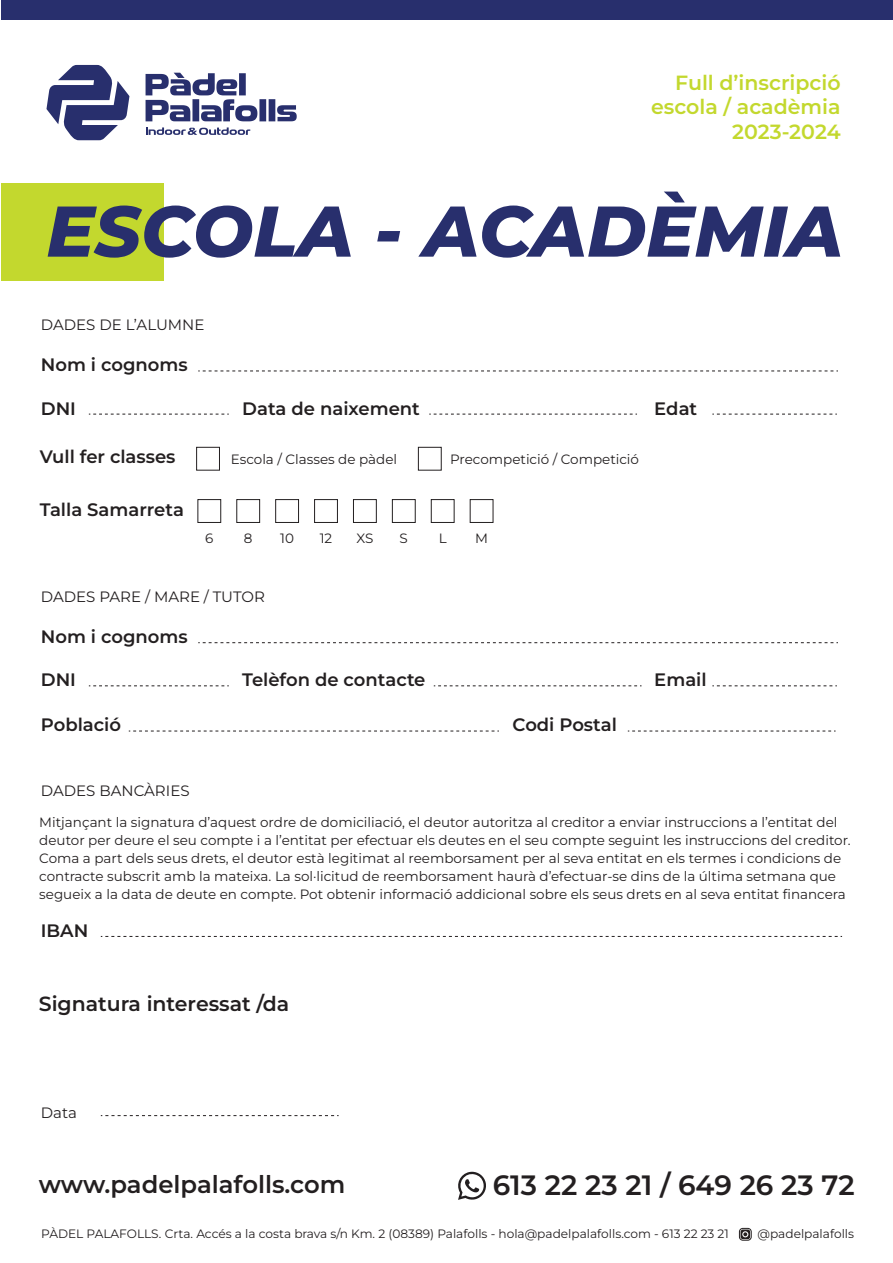
<style>
.page{position:relative;width:893px;height:1263px;background:#fff}
.page>*{position:absolute;margin:0;border:0;box-sizing:border-box;transform-origin:0 0}
.t1{font:italic 800 71.55px "Montserrat";color:#282f6d}
.t2{font:600 27.9px "Montserrat";color:#231f20}
.t3{font:600 24.3px "Montserrat";color:#231f20}
.t4{font:600 20.55px/24.6px "Montserrat";color:#c3d82e;text-align:right}
.t5{font:600 20.4px "Montserrat";color:#231f20}
.t6{font:600 18px "Montserrat";color:#231f20}
.t7{font:15px "Montserrat";color:#231f20}
.t8{font:13.5px/18px "Montserrat";color:#231f20}
.t9{font:12.15px "Montserrat";color:#231f20}
</style>
<div class="page">
<svg style="left:198px;top:371px;width:640px;height:1px"></svg>
<svg style="left:89px;top:414px;width:140px;height:1px"></svg>
<svg style="left:429px;top:414px;width:208px;height:1px"></svg>
<svg style="left:712px;top:414px;width:125px;height:1px"></svg>
<svg style="left:198px;top:642px;width:640px;height:1px"></svg>
<svg style="left:89px;top:685px;width:140px;height:1px"></svg>
<svg style="left:434px;top:685px;width:207px;height:1px"></svg>
<svg style="left:712px;top:685px;width:125px;height:1px"></svg>
<svg style="left:129px;top:731px;width:370px;height:1px"></svg>
<svg style="left:628px;top:731px;width:207px;height:1px"></svg>
<svg style="left:101px;top:936px;width:741px;height:1px"></svg>
<svg style="left:101px;top:1115px;width:238px;height:1px"></svg>
<div style="left:1px;top:183px;width:162px;height:98px;background:#c3d82e"></div>
<svg style="left:46px;top:65px;width:83px;height:75px"></svg>
<svg style="left:146px;top:127px;width:104px;height:8px"></svg>
<svg style="left:146px;top:73px;width:151px;height:48px"></svg>
<div style="left:2px;top:0;width:891px;height:20px;background:#282f6d"></div>
<div style="left:196px;top:447px;width:24px;height:23px;border:1px solid #231f20"></div>
<div style="left:197px;top:499px;width:24px;height:24px;border:1px solid #231f20"></div>
<div style="left:236px;top:499px;width:24px;height:24px;border:1px solid #231f20"></div>
<div style="left:275px;top:499px;width:24px;height:24px;border:1px solid #231f20"></div>
<div style="left:314px;top:499px;width:24px;height:24px;border:1px solid #231f20"></div>
<div style="left:353px;top:499px;width:24px;height:24px;border:1px solid #231f20"></div>
<div style="left:392px;top:499px;width:24px;height:24px;border:1px solid #231f20"></div>
<div style="left:431px;top:499px;width:23px;height:24px;border:1px solid #231f20"></div>
<div style="left:470px;top:499px;width:23px;height:24px;border:1px solid #231f20"></div>
<div style="left:418px;top:447px;width:24px;height:23px;border:1px solid #231f20"></div>
<svg style="left:741px;top:1230px;width:9px;height:8px"></svg>
<div style="left:739px;top:1228px;width:13px;height:12px;border:1px solid #231f20;border-radius:3px"></div>
<svg style="left:458px;top:1172px;width:28px;height:28px"></svg>
<h3 class="t4" style="left:651px;top:69px;width:191px">Full d’inscripció escola / acadèmia<br>2023-2024</h3>
<h1 class="t1" style="left:46px;top:184px;width:798px">ESCOLA - ACADÈMIA</h1>
<p class="t7" style="left:41px;top:315px;width:165px">DADES DE L’ALUMNE</p>
<h3 class="t6" style="left:41px;top:353px;width:148px">Nom i cognoms</h3>
<h3 class="t6" style="left:41px;top:396px;width:37px">DNI</h3>
<h3 class="t6" style="left:242px;top:396px;width:179px">Data de naixement</h3>
<h3 class="t6" style="left:654px;top:396px;width:44px">Edat</h3>
<h3 class="t6" style="left:40px;top:445px;width:137px">Vull fer classes</h3>
<p class="t8" style="left:231px;top:450px;width:168px">Escola / Classes de pàdel</p>
<h3 class="t6" style="left:40px;top:497px;width:146px">Talla Samarreta</h3>
<p class="t8" style="left:205px;top:528px;width:10px">6</p>
<p class="t8" style="left:244px;top:528px;width:10px">8</p>
<p class="t8" style="left:280px;top:528px;width:15px">10</p>
<p class="t8" style="left:320px;top:528px;width:14px">12</p>
<p class="t8" style="left:356px;top:528px;width:18px">XS</p>
<p class="t8" style="left:400px;top:528px;width:10px">S</p>
<p class="t8" style="left:439px;top:528px;width:9px">L</p>
<p class="t8" style="left:475px;top:528px;width:14px">M</p>
<p class="t8" style="left:450px;top:450px;width:190px">Precompetició / Competició</p>
<p class="t7" style="left:41px;top:586px;width:225px">DADES PARE / MARE / TUTOR</p>
<h3 class="t6" style="left:41px;top:625px;width:148px">Nom i cognoms</h3>
<h3 class="t6" style="left:41px;top:668px;width:37px">DNI</h3>
<h3 class="t6" style="left:242px;top:668px;width:185px">Telèfon de contacte</h3>
<h3 class="t6" style="left:654px;top:668px;width:54px">Email</h3>
<h3 class="t6" style="left:41px;top:713px;width:82px">Població</h3>
<h3 class="t6" style="left:513px;top:713px;width:106px">Codi Postal</h3>
<p class="t7" style="left:41px;top:780px;width:150px">DADES BANCÀRIES</p>
<p class="t8" style="left:39px;top:812px;width:813px">Mitjançant la signatura d’aquest ordre de domiciliació, el deutor autoritza al creditor a enviar instruccions a l’entitat del deutor per deure el seu compte i a l’entitat per efectuar els deutes en el seu compte seguint les instruccions del creditor.<br>Coma a part dels seus drets, el deutor està legitimat al reemborsament per al seva entitat en els termes i condicions de contracte subscrit amb la mateixa. La sol·licitud de reemborsament haurà d’efectuar-se dins de la última setmana que segueix a la data de deute en compte. Pot obtenir informació addicional sobre els seus drets en al seva entitat financera</p>
<h3 class="t6" style="left:41px;top:918px;width:49px">IBAN</h3>
<h3 class="t5" style="left:39px;top:990px;width:252px">Signatura interessat /da</h3>
<p class="t7" style="left:41px;top:1103px;width:38px">Data</p>
<h3 class="t3" style="left:39px;top:1168px;width:308px">www.padelpalafolls.com</h3>
<h2 class="t2" style="left:493px;top:1166px;width:363px">613 22 23 21 / 649 26 23 72</h2>
<p class="t9" style="left:41px;top:1226px;width:689px">PÀDEL PALAFOLLS. Crta. Accés a la costa brava s/n Km. 2 (08389) Palafolls - hola@padelpalafolls.com - 613 22 23 21</p>
<p class="t9" style="left:757px;top:1226px;width:98px">@padelpalafolls</p>
</div>
